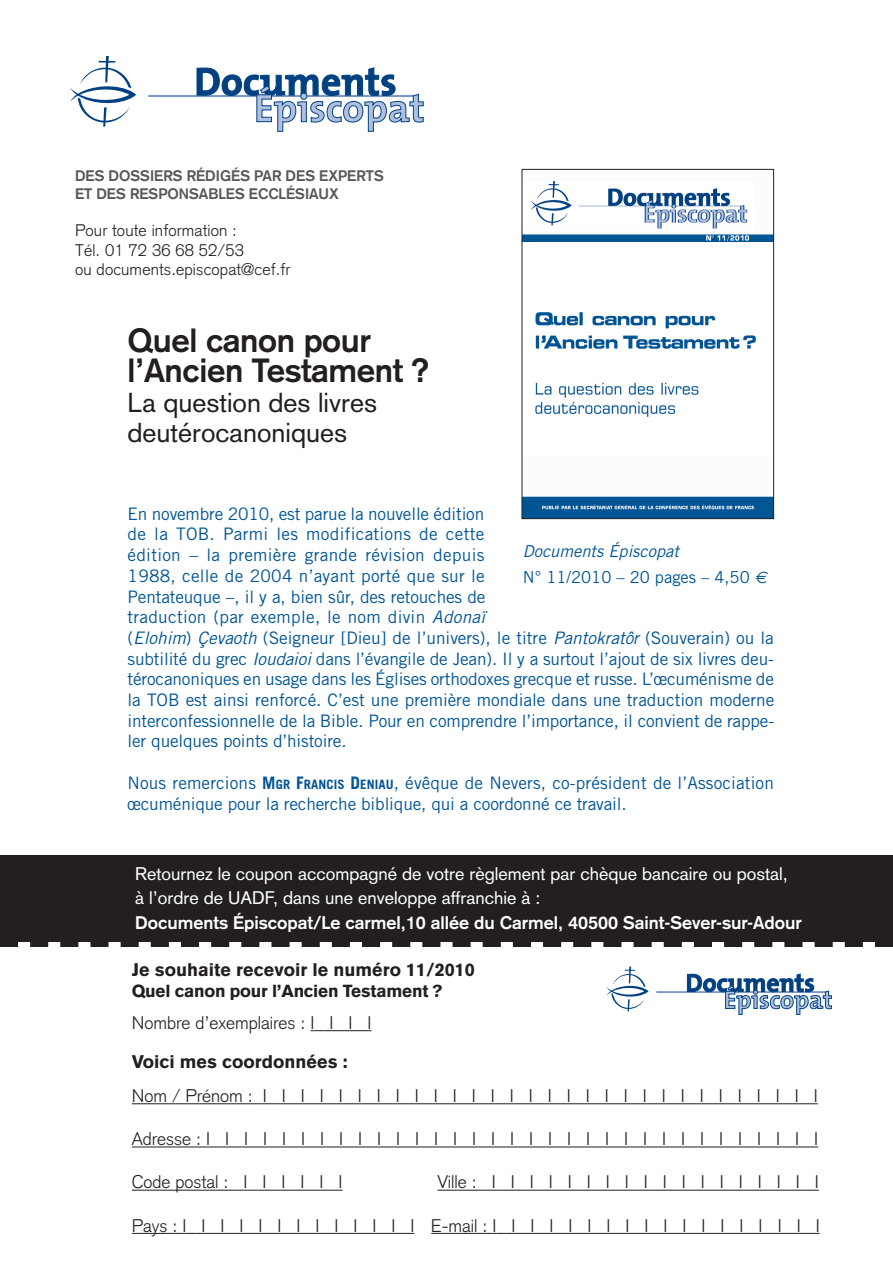
<style>
.page{position:relative;width:893px;height:1263px;background:#fff}
.page>*{position:absolute;margin:0;border:0;box-sizing:border-box;transform-origin:0 0}
.t1{font:700 33px/30px "Akzidenz Grotesk";letter-spacing:-.01em;color:#231f20}
.t2{font:27px/30px "Akzidenz Grotesk";color:#231f20}
.t3{font:300 18px "Akzidenz Grotesk";color:#231f20}
.t4{font:18px/24px "Akzidenz Grotesk";color:#fff}
.t5{font:700 18px "Akzidenz Grotesk";color:#fff}
.t6{font:900 18px "Akzidenz Grotesk";color:#231f20}
.t7{font:17.25px/20.7px "Trade Gothic";letter-spacing:-.01em;color:#005595}
.t8{font:900 17.25px "Akzidenz Grotesk";letter-spacing:-.015em;color:#231f20}
.t9{font:300 16.5px/19.8px "Akzidenz Grotesk";letter-spacing:.01em;color:#231f20}
.t10{font:16.5px/26px "Trade Gothic";color:#005595}
.t11{font:700 15px/18px "Akzidenz Grotesk";color:#57585a}
.s1{font-style:italic}
.s2{font-weight:700}
.s3{font-weight:700;font-size:12.9px}
.s4{font-family:"Euro Sans";font-style:italic}
</style>
<div class="page">
<img style="left:524px;top:181px;width:248px;height:336px">
<div style="left:522px;top:169px;width:252px;height:350px;border:1px solid #231f20"></div>
<hr style="left:148px;top:96px;width:266px;height:1px;background:#7393c1">
<hr style="left:148px;top:95px;width:266px;height:1px;background:#7393c1">
<svg style="left:196px;top:67px;width:228px;height:65px"></svg>
<svg style="left:70px;top:56px;width:66px;height:71px"></svg>
<hr style="left:656px;top:992px;width:170px;height:1px;background:#7393c1">
<hr style="left:656px;top:991px;width:170px;height:1px;background:#7393c1">
<svg style="left:687px;top:973px;width:145px;height:42px"></svg>
<svg style="left:606px;top:966px;width:43px;height:45px"></svg>
<svg style="left:310px;top:1030px;width:14px;height:1px"></svg>
<hr style="left:324px;top:1030px;width:47px;height:1px;background:#231f20">
<hr style="left:132px;top:1103px;width:131px;height:1px;background:#231f20">
<svg style="left:263px;top:1103px;width:14px;height:1px"></svg>
<hr style="left:277px;top:1103px;width:541px;height:1px;background:#231f20">
<svg style="left:132px;top:1146px;width:25px;height:1px"></svg>
<hr style="left:157px;top:1146px;width:49px;height:1px;background:#231f20">
<svg style="left:206px;top:1146px;width:14px;height:1px"></svg>
<hr style="left:220px;top:1146px;width:598px;height:1px;background:#231f20">
<hr style="left:132px;top:1190px;width:111px;height:1px;background:#231f20">
<svg style="left:243px;top:1190px;width:14px;height:1px"></svg>
<hr style="left:257px;top:1190px;width:85px;height:1px;background:#231f20">
<svg style="left:437px;top:1190px;width:40px;height:1px"></svg>
<hr style="left:477px;top:1190px;width:342px;height:1px;background:#231f20">
<hr style="left:132px;top:1233px;width:50px;height:1px;background:#231f20">
<svg style="left:182px;top:1233px;width:14px;height:1px"></svg>
<hr style="left:196px;top:1233px;width:218px;height:1px;background:#231f20">
<hr style="left:431px;top:1233px;width:62px;height:1px;background:#231f20">
<svg style="left:493px;top:1233px;width:14px;height:1px"></svg>
<hr style="left:507px;top:1233px;width:313px;height:1px;background:#231f20">
<div style="left:0;top:855px;width:893px;height:87px;background:#231f20"></div>
<svg style="left:30px;top:942px;width:833px;height:5px"></svg>
<div style="left:0;top:941px;width:18px;height:6px;background:#231f20"></div>
<div style="left:875px;top:941px;width:18px;height:6px;background:#231f20"></div>
<p class="t11" style="left:75px;top:168px;width:310px">DES DOSSIERS RÉDIGÉS PAR DES EXPERTS<br>ET DES RESPONSABLES ECCLÉSIAUX</p>
<p class="t9" style="left:75px;top:222px;width:217px">Pour toute information :<br>Tél. 01 72 36 68 52/53<br>ou documents.episcopat@cef.fr</p>
<h1 class="t1" style="left:128px;top:328px;width:304px">Quel canon pour l’Ancien Testament ?</h1>
<h2 class="t2" style="left:128px;top:391px;width:251px">La question des livres deutérocanoniques</h2>
<p class="t7" style="left:128px;top:505px;width:648px">En novembre 2010, est parue la nouvelle édition<br>de la TOB. Parmi les modifications de cette<br>édition – la première grande révision depuis<br>1988, celle de 2004 n’ayant porté que sur le<br>Pentateuque –, il y a, bien sûr, des retouches de<br>traduction (par exemple, le nom divin <span class="s1">Adonaï<br></span>(<span class="s1">Elohim</span>) <span class="s1">Çevaoth</span> (Seigneur [Dieu] de l’univers), le titre <span class="s1">Pantokratôr</span> (Souverain) ou la subtilité du grec <span class="s1">Ioudaioi</span> dans l’évangile de Jean). Il y a surtout l’ajout de six livres deu&shy;térocanoniques en usage dans les Églises orthodoxes grecque et russe. L’œcuménisme de la TOB est ainsi renforcé. C’est une première mondiale dans une traduction moderne interconfessionnelle de la Bible. Pour en comprendre l’importance, il convient de rappe&shy;ler quelques points d’histoire.</p>
<p class="t7" style="left:128px;top:774px;width:648px">Nous remercions <span class="s2">M</span><span class="s3">GR</span> <span class="s2">F</span><span class="s3">RANCIS</span> <span class="s2">D</span><span class="s3">ENIAU</span>, évêque de Nevers, co-président de l’Association œcuménique pour la recherche biblique, qui a coordonné ce travail.</p>
<p class="t10" style="left:523px;top:539px;width:246px"><span class="s1">Documents Épiscopat<br></span>N° 11/2010 – 20 pages – 4,50 <span class="s4">€</span></p>
<p class="t4" style="left:135px;top:863px;width:654px">Retournez le coupon accompagné de votre règlement par chèque bancaire ou postal, à l’ordre de UADF, dans une enveloppe affranchie à :</p>
<p class="t5" style="left:135px;top:916px;width:668px">Documents Épiscopat/Le carmel,10 allée du Carmel, 40500 Saint-Sever-sur-Adour</p>
<p class="t6" style="left:132px;top:963px;width:345px">Je souhaite recevoir le numéro 11/2010</p>
<p class="t8" style="left:132px;top:985px;width:312px">Quel canon pour l’Ancien Testament ?</p>
<p class="t3" style="left:132px;top:1016px;width:241px">Nombre d’exemplaires : I I I I</p>
<p class="t6" style="left:132px;top:1055px;width:218px">Voici mes coordonnées :</p>
<p class="t3" style="left:132px;top:1089px;width:688px">Nom / Prénom : I I I I I I I I I I I I I I I I I I I I I I I I I I I I I I</p>
<p class="t3" style="left:132px;top:1132px;width:688px">Adresse : I I I I I I I I I I I I I I I I I I I I I I I I I I I I I I I I I</p>
<p class="t3" style="left:132px;top:1175px;width:212px">Code postal : I I I I I I</p>
<p class="t3" style="left:437px;top:1175px;width:383px">Ville : I I I I I I I I I I I I I I I I I I</p>
<p class="t3" style="left:132px;top:1219px;width:689px">Pays : I I I I I I I I I I I I I E-mail : I I I I I I I I I I I I I I I I I I</p>
</div>
